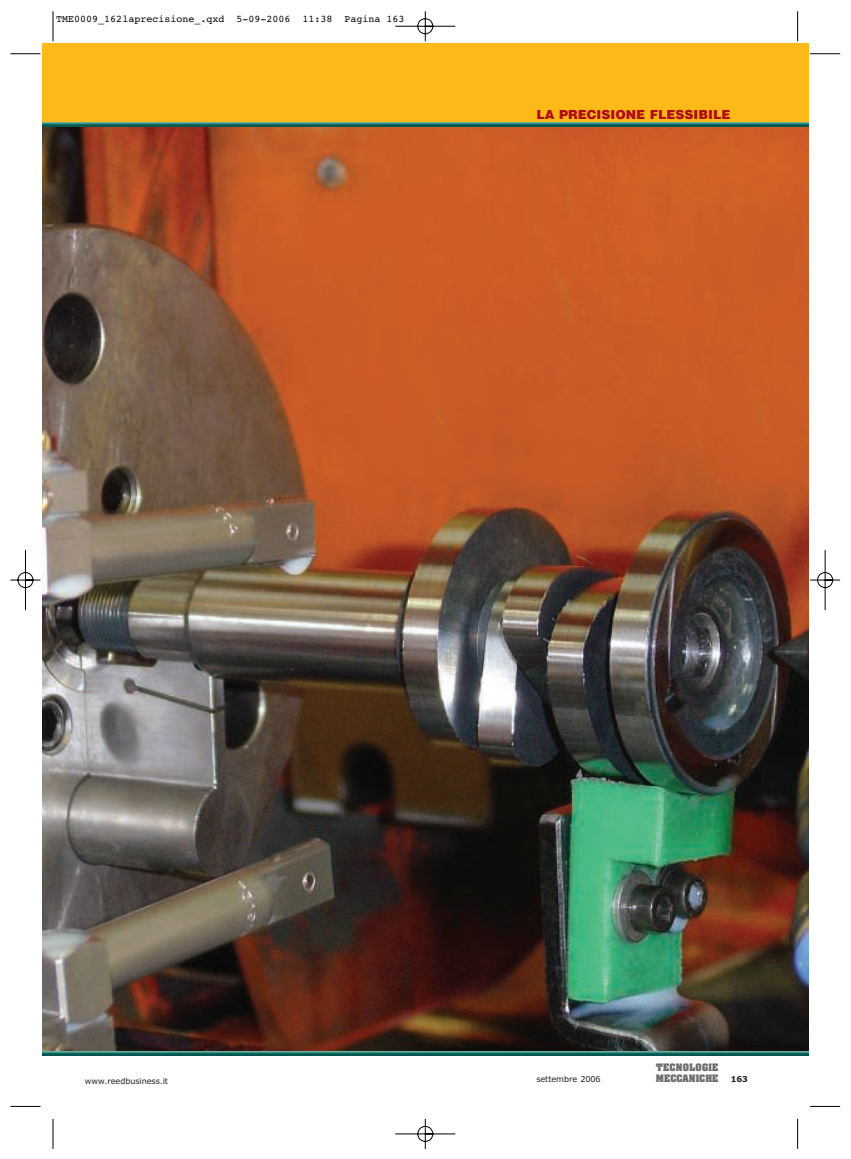
<style>
.page{position:relative;width:851px;height:1159px;background:#fff}
.page>*{position:absolute;margin:0;border:0;box-sizing:border-box;transform-origin:0 0}
.t1{font:900 12.5px "Helvetica";color:#b00d15}
.t2{font:10px "Courier";color:#000}
.t3{font:700 8.75px "Aachen";letter-spacing:.015em;color:#6c6d70}
.t4{font:8.12px "Verdana";letter-spacing:-.01em;color:#231f20}
.t5{font:700 8.12px "Verdana";color:#231f20}
</style>
<div class="page">
<img style="left:10px;top:11px;width:830px;height:1138px">
<p class="t2" style="left:56px;top:16px;width:350px">TME0009_162laprecisione_.qxd 5-09-2006 11:38 Pagina 163</p>
<p class="t1" style="left:536px;top:110px;width:195px">LA PRECISIONE FLESSIBILE</p>
<p class="t3" style="left:656px;top:1064px;width:64px">TECNOLOGIE</p>
<p class="t4" style="left:85px;top:1077px;width:85px">www.reedbusiness.it</p>
<p class="t4" style="left:536px;top:1075px;width:66px">settembre 2006</p>
<p class="t3" style="left:656px;top:1074px;width:64px">MECCANICHE</p>
<p class="t5" style="left:730px;top:1075px;width:19px">163</p>
</div>
